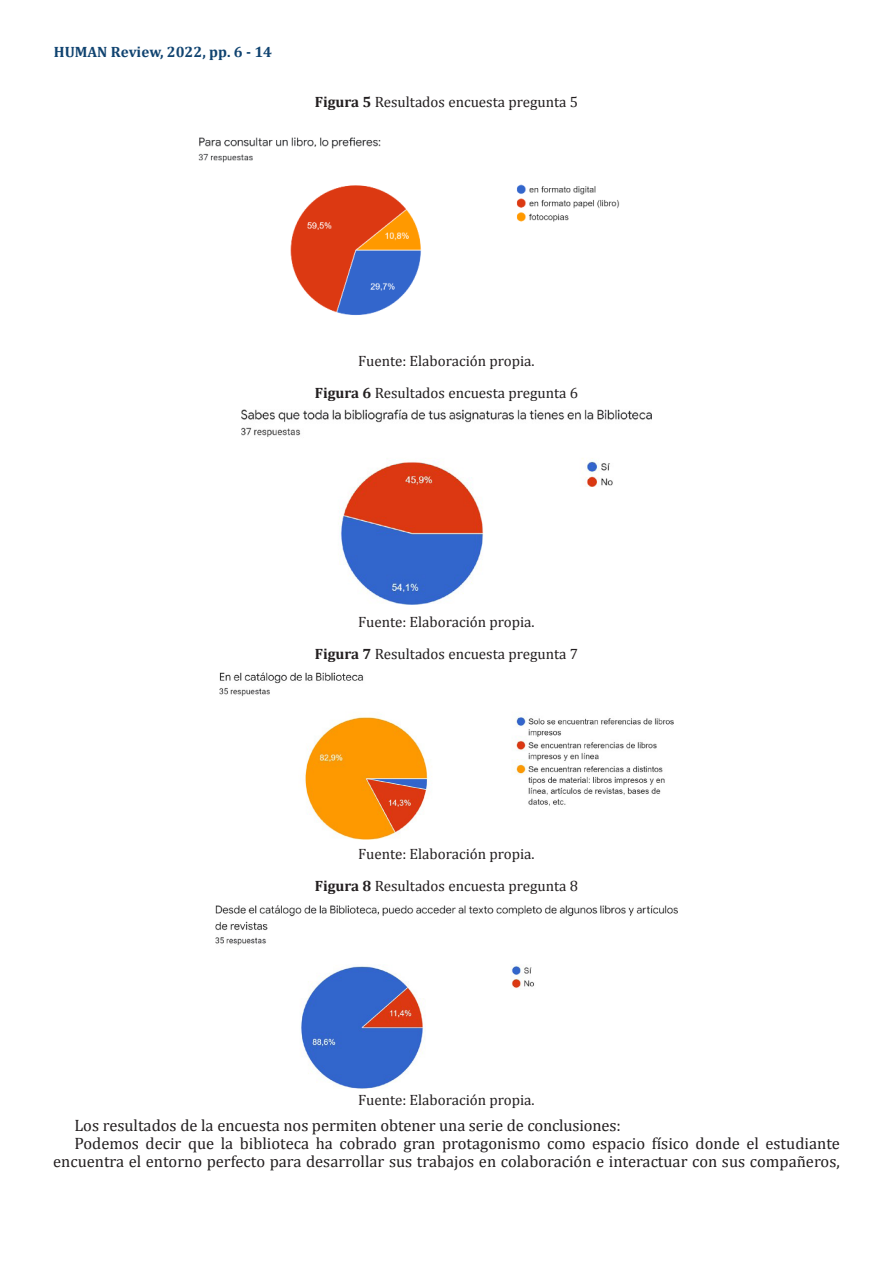
<style>
.page{position:relative;width:893px;height:1263px;background:#fff}
.page>*{position:absolute;margin:0;border:0;box-sizing:border-box;transform-origin:0 0}
.Parrafos-siguientes{font:16.5px/18px "Cambria";color:#231f20;text-align:right}
.Fuente-Tablas{font:15px "Cambria";color:#231f20}
.t1{font:700 15px "Cambria";color:#104370}
.s1{font-weight:700}
</style>
<div class="page">
<img style="left:198px;top:137px;width:422px;height:179px">
<img style="left:241px;top:409px;width:411px;height:195px">
<img style="left:219px;top:672px;width:455px;height:168px">
<img style="left:215px;top:905px;width:463px;height:183px">
<p class="t1" style="left:54px;top:41px;width:220px">HUMAN Review, 2022, pp. 6 - 14</p>
<p class="Fuente-Tablas" style="left:315px;top:93px;width:265px"><span class="s1">Figura 5</span> Resultados encuesta pregunta 5</p>
<p class="Fuente-Tablas" style="left:358px;top:352px;width:178px">Fuente: Elaboración propia.</p>
<p class="Fuente-Tablas" style="left:315px;top:384px;width:265px"><span class="s1">Figura 6</span> Resultados encuesta pregunta 6</p>
<p class="Fuente-Tablas" style="left:358px;top:613px;width:178px">Fuente: Elaboración propia.</p>
<p class="Fuente-Tablas" style="left:315px;top:645px;width:265px"><span class="s1">Figura 7</span> Resultados encuesta pregunta 7</p>
<p class="Fuente-Tablas" style="left:358px;top:844px;width:178px">Fuente: Elaboración propia.</p>
<p class="Fuente-Tablas" style="left:315px;top:876px;width:265px"><span class="s1">Figura 8</span> Resultados encuesta pregunta 8</p>
<p class="Fuente-Tablas" style="left:358px;top:1090px;width:178px">Fuente: Elaboración propia.</p>
<p class="Parrafos-siguientes" style="left:74px;top:1116px;width:548px">Los resultados de la encuesta nos permiten obtener una serie de conclusiones:</p>
<p class="Parrafos-siguientes" style="left:53px;top:1134px;width:788px">Podemos decir que la biblioteca ha cobrado gran protagonismo como espacio físico donde el estudiante encuentra el entorno perfecto para desarrollar sus trabajos en colaboración e interactuar con sus compañeros,</p>
</div>
